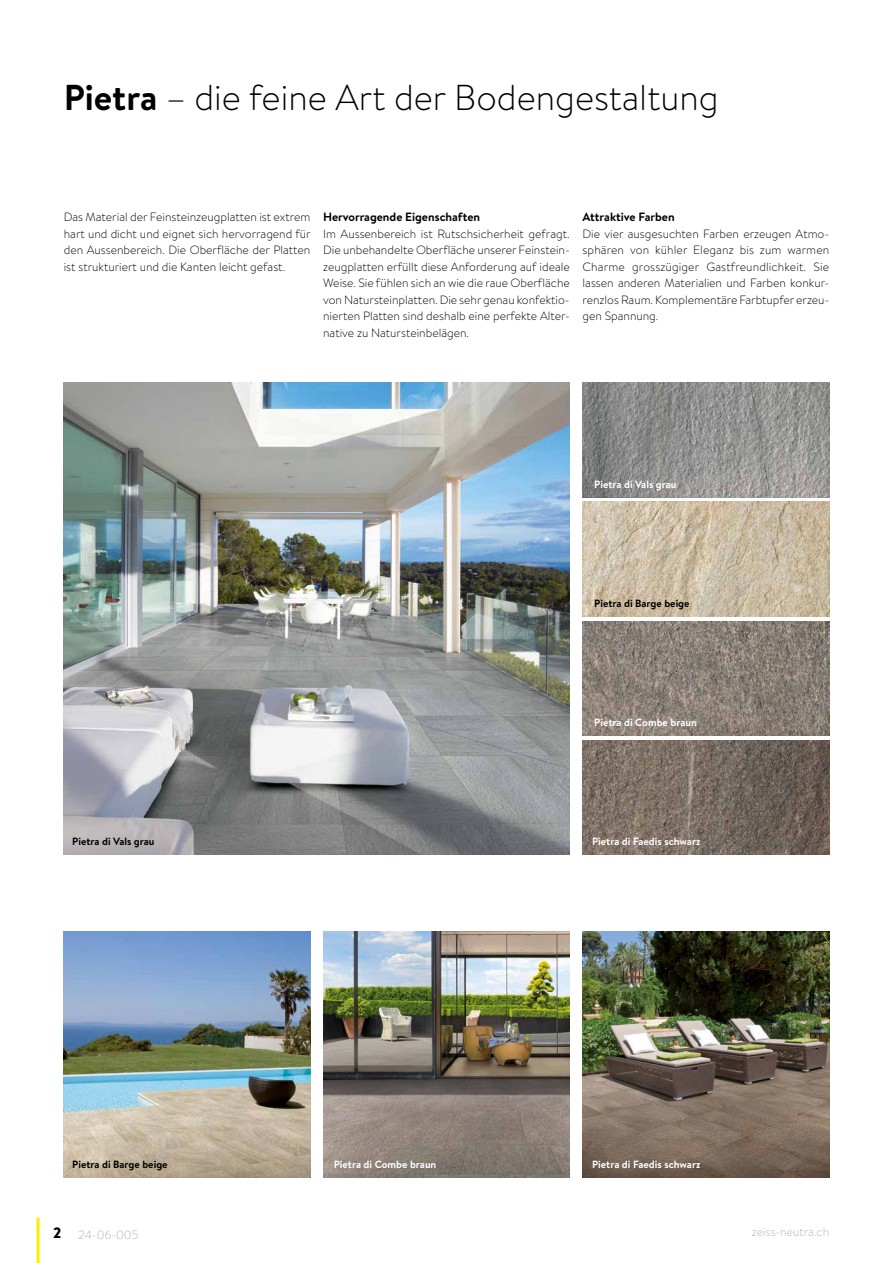
<style>
.page{position:relative;width:893px;height:1263px;background:#fff}
.page>*{position:absolute;margin:0;border:0;box-sizing:border-box;transform-origin:0 0}
.t1{font:300 36px "Brandon Text";color:#000}
.t2{font:300 12px/16.5px "Brandon Text";color:#000;text-align:justify}
.t3{font:700 12px "Brandon Text";color:#000}
.t4{font:300 12px "Brandon Text";color:#b1b2b3}
.t5{font:700 10.5px "Brandon Text";color:#fff}
.t6{font:700 10.5px "Brandon Text";color:#000}
.s1{font-weight:700}
.s2{font-weight:900;font-size:15px;color:#000}
</style>
<div class="page">
<hr style="left:37px;top:1217px;width:3px;height:46px;background:#ffed00">
<img style="left:64px;top:383px;width:506px;height:472px">
<img style="left:64px;top:931px;width:246px;height:247px">
<img style="left:583px;top:502px;width:246px;height:114px">
<img style="left:583px;top:383px;width:246px;height:114px">
<img style="left:323px;top:931px;width:247px;height:247px">
<img style="left:583px;top:621px;width:246px;height:114px">
<img style="left:583px;top:931px;width:246px;height:247px">
<img style="left:583px;top:740px;width:246px;height:115px">
<h1 class="t1" style="left:64px;top:73px;width:656px"><span class="s1">Pietra</span> – die feine Art der Bodengestaltung</h1>
<p class="t2" style="left:64px;top:208px;width:248px">Das Material der Feinsteinzeugplatten ist extrem hart und dicht und eignet sich hervorragend für den Aussenbereich. Die Oberfläche der Platten ist strukturiert und die Kanten leicht gefast.</p>
<p class="t3" style="left:583px;top:208px;width:94px">Attraktive Farben</p>
<p class="t3" style="left:323px;top:208px;width:158px">Hervorragende Eigenschaften</p>
<p class="t2" style="left:323px;top:225px;width:248px">Im Aussenbereich ist Rutschsicherheit gefragt.<br>Die unbehandelte Oberfläche unserer Feinstein&shy;zeugplatten erfüllt diese Anforderung auf ideale Weise. Sie fühlen sich an wie die raue Oberfläche von Natursteinplatten. Die sehr genau konfektio&shy;nierten Platten sind deshalb eine perfekte Alter&shy;native zu Natursteinbelägen.</p>
<p class="t2" style="left:583px;top:225px;width:248px">Die vier ausgesuchten Farben erzeugen Atmo&shy;sphären von kühler Eleganz bis zum warmen Charme grosszügiger Gastfreundlichkeit. Sie lassen anderen Materialien und Farben konkur&shy;renzlos Raum. Komplementäre Farbtupfer erzeu&shy;gen Spannung.</p>
<p class="t5" style="left:594px;top:477px;width:84px">Pietra di Vals grau</p>
<p class="t6" style="left:594px;top:596px;width:97px">Pietra di Barge beige</p>
<p class="t5" style="left:594px;top:715px;width:104px">Pietra di Combe braun</p>
<p class="t6" style="left:72px;top:834px;width:84px">Pietra di Vals grau</p>
<p class="t5" style="left:592px;top:834px;width:110px">Pietra di Faedis schwarz</p>
<p class="t6" style="left:72px;top:1157px;width:97px">Pietra di Barge beige</p>
<p class="t5" style="left:334px;top:1157px;width:104px">Pietra di Combe braun</p>
<p class="t5" style="left:592px;top:1157px;width:110px">Pietra di Faedis schwarz</p>
<p class="t4" style="left:53px;top:1226px;width:87px"><span class="s2">2</span> 24-06-005</p>
<p class="t4" style="left:752px;top:1224px;width:79px">zeiss-neutra.ch</p>
</div>
